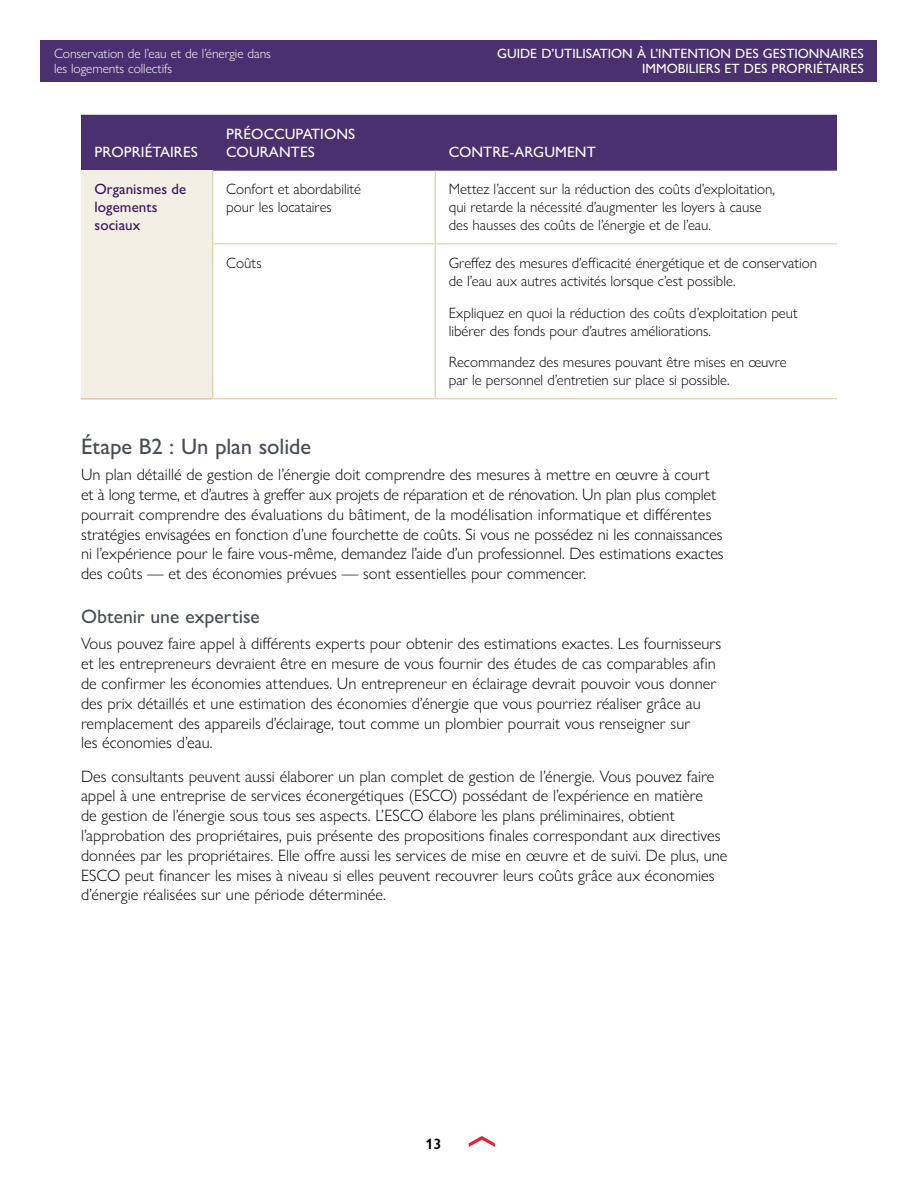
<style>
.page{position:relative;width:918px;height:1188px;background:#fff}
.page>*{position:absolute;margin:0;border:0;box-sizing:border-box;transform-origin:0 0}
.MURB_H3_SectionTitle{font:500 22.5px "Gill Sans Nova";letter-spacing:-.005em;color:#474c55}
.MURB_H4_SubSection_T{font:500 19.5px "Gill Sans Nova";color:#474c55}
.MURB_P_Body{font:300 16.5px/19.8px "Gill Sans Nova";letter-spacing:.005em;color:#000}
.Table_Body_P{font:300 15px/18px "Gill Sans Nova";color:#000}
.t1{font:500 15px/18px "Gill Sans Nova";letter-spacing:.005em;color:#fff}
.Table_Header2{font:500 15px/18px "Gill Sans Nova";letter-spacing:.005em;color:#381460}
.t2{font:600 15px "Gill Sans Nova";color:#000}
.t3{font:500 13.5px/15px "Gill Sans Nova";color:#fff;text-align:right}
.t4{font:300 13.5px/15px "Gill Sans Nova";letter-spacing:-.005em;color:#fff}
</style>
<div class="page">
<div style="left:81px;top:115px;width:756px;height:56px;background:#4b306f"></div>
<div style="left:81px;top:171px;width:132px;height:228px;background:#f3efe4"></div>
<hr style="left:435px;top:171px;width:1px;height:72px;background:#d5ca9f">
<hr style="left:435px;top:244px;width:1px;height:154px;background:#d5ca9f">
<hr style="left:212px;top:398px;width:223px;height:1px;background:#d5ca9f">
<hr style="left:435px;top:398px;width:402px;height:1px;background:#d5ca9f">
<hr style="left:212px;top:243px;width:223px;height:1px;background:#d5ca9f">
<hr style="left:435px;top:243px;width:402px;height:1px;background:#d5ca9f">
<hr style="left:212px;top:171px;width:1px;height:72px;background:#d5ca9f">
<hr style="left:212px;top:244px;width:1px;height:154px;background:#d5ca9f">
<hr style="left:81px;top:398px;width:131px;height:2px;background:#d5ca9f">
<svg style="left:469px;top:1136px;width:26px;height:11px"></svg>
<div style="left:40px;top:40px;width:838px;height:42px;background:#4b306f"></div>
<p class="t4" style="left:54px;top:46px;width:219px">Conservation de l’eau et de l’énergie dans les logements collectifs</p>
<p class="t1" style="left:94px;top:143px;width:105px">PROPRIÉTAIRES</p>
<p class="t1" style="left:226px;top:125px;width:131px">PRÉOCCUPATIONS<br>COURANTES</p>
<p class="t3" style="left:497px;top:46px;width:368px">GUIDE D’UTILISATION À L’INTENTION DES GESTIONNAIRES<br>IMMOBILIERS ET DES PROPRIÉTAIRES</p>
<p class="t1" style="left:449px;top:143px;width:149px">CONTRE-ARGUMENT</p>
<h3 class="Table_Header2" style="left:95px;top:180px;width:93px">Organismes de logements sociaux</h3>
<p class="Table_Body_P" style="left:226px;top:180px;width:136px">Confort et abordabilité pour les locataires</p>
<p class="Table_Body_P" style="left:449px;top:180px;width:328px">Mettez l’accent sur la réduction des coûts d’exploitation, qui retarde la nécessité d’augmenter les loyers à cause des hausses des coûts de l’énergie et de l’eau.</p>
<p class="Table_Body_P" style="left:226px;top:254px;width:37px">Coûts</p>
<p class="Table_Body_P" style="left:449px;top:254px;width:370px">Greffez des mesures d’efficacité énergétique et de conservation de l’eau aux autres activités lorsque c’est possible.</p>
<p class="Table_Body_P" style="left:449px;top:304px;width:351px">Expliquez en quoi la réduction des coûts d’exploitation peut libérer des fonds pour d’autres améliorations.</p>
<p class="Table_Body_P" style="left:449px;top:353px;width:339px">Recommandez des mesures pouvant être mises en œuvre par le personnel d’entretien sur place si possible.</p>
<h3 class="MURB_H3_SectionTitle" style="left:81px;top:432px;width:232px">Étape B2 : Un plan solide</h3>
<p class="MURB_P_Body" style="left:81px;top:464px;width:644px">Un plan détaillé de gestion de l’énergie doit comprendre des mesures à mettre en œuvre à court et à long terme, et d’autres à greffer aux projets de réparation et de rénovation. Un plan plus complet pourrait comprendre des évaluations du bâtiment, de la modélisation informatique et différentes stratégies envisagées en fonction d’une fourchette de coûts. Si vous ne possédez ni les connaissances ni l’expérience pour le faire vous-même, demandez l’aide d’un professionnel. Des estimations exactes des coûts — et des économies prévues — sont essentielles pour commencer.</p>
<h4 class="MURB_H4_SubSection_T" style="left:81px;top:604px;width:180px">Obtenir une expertise</h4>
<p class="MURB_P_Body" style="left:81px;top:634px;width:642px">Vous pouvez faire appel à différents experts pour obtenir des estimations exactes. Les fournisseurs et les entrepreneurs devraient être en mesure de vous fournir des études de cas comparables afin de confirmer les économies attendues. Un entrepreneur en éclairage devrait pouvoir vous donner des prix détaillés et une estimation des économies d’énergie que vous pourriez réaliser grâce au remplacement des appareils d’éclairage, tout comme un plombier pourrait vous renseigner sur<br>les économies d’eau.</p>
<p class="MURB_P_Body" style="left:81px;top:766px;width:648px">Des consultants peuvent aussi élaborer un plan complet de gestion de l’énergie. Vous pouvez faire appel à une entreprise de services éconergétiques (ESCO) possédant de l’expérience en matière<br>de gestion de l’énergie sous tous ses aspects. L’ESCO élabore les plans préliminaires, obtient l’approbation des propriétaires, puis présente des propositions finales correspondant aux directives données par les propriétaires. Elle offre aussi les services de mise en œuvre et de suivi. De plus, une ESCO peut financer les mises à niveau si elles peuvent recouvrer leurs coûts grâce aux économies d’énergie réalisées sur une période déterminée.</p>
<p class="t2" style="left:425px;top:1134px;width:17px">13</p>
</div>
